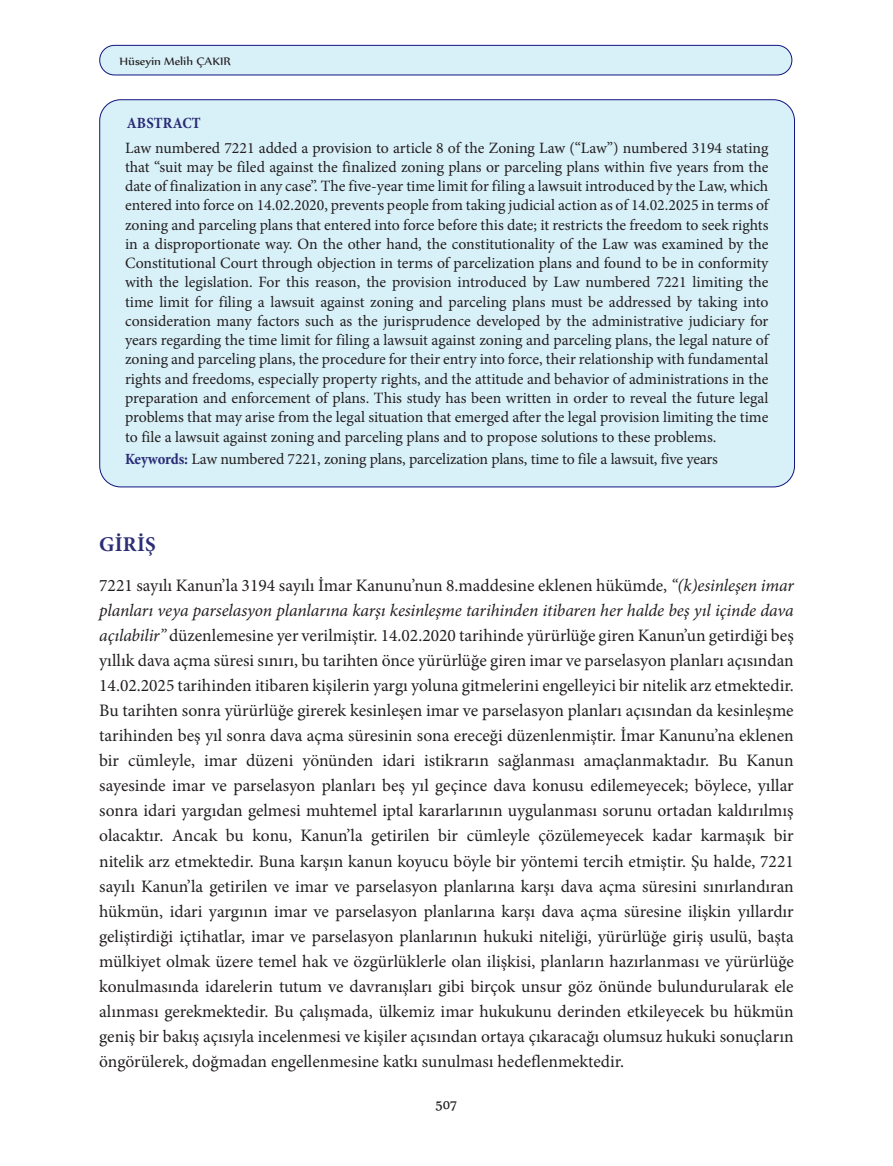
<style>
.page{position:relative;width:893px;height:1166px;background:#fff}
.page>*{position:absolute;margin:0;border:0;box-sizing:border-box;transform-origin:0 0}
.t1{font:700 21px "Minion Pro";letter-spacing:.01em;color:#2b2e74}
.MNormal-TR{font:17.5px/25px "Minion Pro";color:#231f20;text-align:justify}
.AbstractTxtTR{font:15.75px/19.2px "Minion Pro";letter-spacing:-.01em;color:#231f20;text-align:justify}
.AbstractH{font:700 condensed 15.75px "Minion Pro";letter-spacing:.01em;color:#292b75}
.t2{font:15.75px "Nyala";color:#231f20}
.t3{font:13.12px "Nyala";color:#231f20;scale:1.08 1}
.s1{font-weight:700;font-stretch:condensed;color:#292b75}
.s2{font-style:italic}
</style>
<div class="page">
<div style="left:100px;top:45px;width:692px;height:30px;background:#d8f0f8;border-radius:15px"></div>
<div style="left:99px;top:45px;width:693px;height:30px;border:1px solid #10147e;border-radius:15px"></div>
<div style="left:100px;top:100px;width:694px;height:387px;background:#d8f0f8;border-radius:21px"></div>
<p class="t3" style="left:120px;top:53px;width:105px">Hüseyin Melih ÇAKIR</p>
<p class="AbstractH" style="left:127px;top:113px;width:75px">ABSTRACT</p>
<p class="AbstractTxtTR" style="left:125px;top:138px;width:645px">Law numbered 7221 added a provision to article 8 of the Zoning Law (“Law”) numbered 3194 stating that “suit may be filed against the finalized zoning plans or parceling plans within five years from the date of finalization in any case”. The five-year time limit for filing a lawsuit introduced by the Law, which entered into force on 14.02.2020, prevents people from taking judicial action as of 14.02.2025 in terms of zoning and parceling plans that entered into force before this date; it restricts the freedom to seek rights in a disproportionate way. On the other hand, the constitutionality of the Law was examined by the Constitutional Court through objection in terms of parcelization plans and found to be in conformity with the legislation. For this reason, the provision introduced by Law numbered 7221 limiting the time limit for filing a lawsuit against zoning and parceling plans must be addressed by taking into consideration many factors such as the jurisprudence developed by the administrative judiciary for years regarding the time limit for filing a lawsuit against zoning and parceling plans, the legal nature of zoning and parceling plans, the procedure for their entry into force, their relationship with fundamental rights and freedoms, especially property rights, and the attitude and behavior of administrations in the preparation and enforcement of plans. This study has been written in order to reveal the future legal problems that may arise from the legal situation that emerged after the legal provision limiting the time to file a lawsuit against zoning and parceling plans and to propose solutions to these problems.</p>
<p class="AbstractTxtTR" style="left:125px;top:449px;width:594px"><span class="s1">Keywords:</span> Law numbered 7221, zoning plans, parcelization plans, time to file a lawsuit, five years</p>
<p class="t1" style="left:99px;top:530px;width:58px">GİRİŞ</p>
<p class="MNormal-TR" style="left:99px;top:573px;width:696px">7221 sayılı Kanun’la 3194 sayılı İmar Kanunu’nun 8.maddesine eklenen hükümde, <span class="s2">“(k)esinleşen imar planları veya parselasyon planlarına karşı kesinleşme tarihinden itibaren her halde beş yıl içinde dava açılabilir”</span> düzenlemesine yer verilmiştir. 14.02.2020 tarihinde yürürlüğe giren Kanun’un getirdiği beş yıllık dava açma süresi sınırı, bu tarihten önce yürürlüğe giren imar ve parselasyon planları açısından 14.02.2025 tarihinden itibaren kişilerin yargı yoluna gitmelerini engelleyici bir nitelik arz etmektedir.<br>Bu tarihten sonra yürürlüğe girerek kesinleşen imar ve parselasyon planları açısından da kesinleşme tarihinden beş yıl sonra dava açma süresinin sona ereceği düzenlenmiştir. İmar Kanunu’na eklenen bir cümleyle, imar düzeni yönünden idari istikrarın sağlanması amaçlanmaktadır. Bu Kanun sayesinde imar ve parselasyon planları beş yıl geçince dava konusu edilemeyecek; böylece, yıllar sonra idari yargıdan gelmesi muhtemel iptal kararlarının uygulanması sorunu ortadan kaldırılmış olacaktır. Ancak bu konu, Kanun’la getirilen bir cümleyle çözülemeyecek kadar karmaşık bir nitelik arz etmektedir. Buna karşın kanun koyucu böyle bir yöntemi tercih etmiştir. Şu halde, 7221 sayılı Kanun’la getirilen ve imar ve parselasyon planlarına karşı dava açma süresini sınırlandıran hükmün, idari yargının imar ve parselasyon planlarına karşı dava açma süresine ilişkin yıllardır geliştirdiği içtihatlar, imar ve parselasyon planlarının hukuki niteliği, yürürlüğe giriş usulü, başta mülkiyet olmak üzere temel hak ve özgürlüklerle olan ilişkisi, planların hazırlanması ve yürürlüğe konulmasında idarelerin tutum ve davranışları gibi birçok unsur göz önünde bulundurularak ele alınması gerekmektedir. Bu çalışmada, ülkemiz imar hukukunu derinden etkileyecek bu hükmün geniş bir bakış açısıyla incelenmesi ve kişiler açısından ortaya çıkaracağı olumsuz hukuki sonuçların öngörülerek, doğmadan engellenmesine katkı sunulması hedeflenmektedir.</p>
<p class="t2" style="left:436px;top:1095px;width:23px">507</p>
</div>
